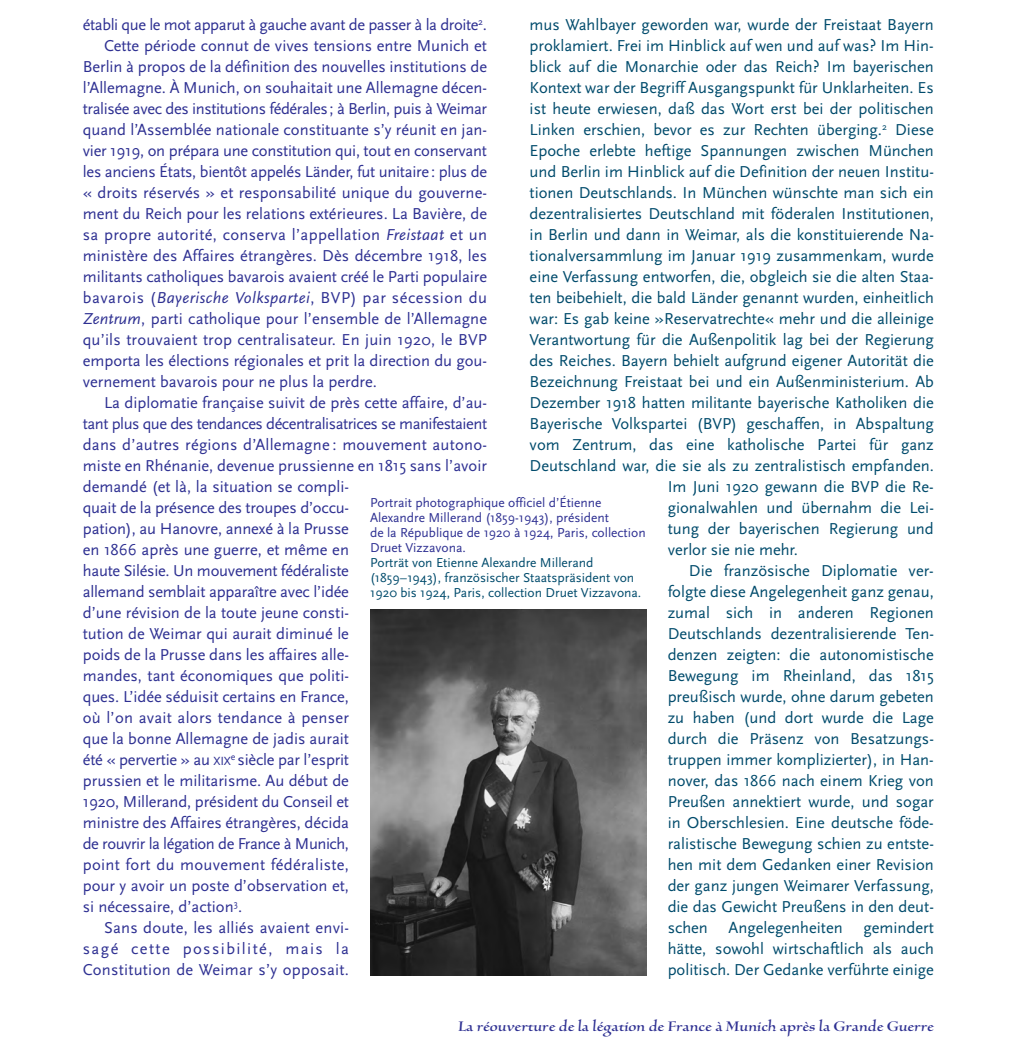
<style>
.page{position:relative;width:1017px;height:1038px;background:#fff}
.page>*{position:absolute;margin:0;border:0;box-sizing:border-box;transform-origin:0 0}
.t1{font:18px "Silentium Pro Roman I";color:#2e3092}
.t2{font:16.5px "Scala Sans";color:#004b6c}
.t3{font:16.5px "Scala Sans";color:#2e3092}
.t4{font:16.5px "Scala Sans";letter-spacing:-.025em;color:#2e3092}
.t5{font:16.5px "Scala Sans";letter-spacing:-.03em;color:#2e3092}
.t6{font:16.5px "Scala Sans";letter-spacing:.02em;color:#2e3092}
.t7{font:16.5px "Scala Sans";letter-spacing:.03em;color:#2e3092}
.t8{font:16.5px "Scala Sans";letter-spacing:.085em;color:#2e3092}
.t9{font:13.5px/15px "Scala Sans";color:#2e3092}
.t10{font:13.5px/15px "Scala Sans";color:#004b6c}
.s1{font-style:italic}
.s2{font-size:12.3px}
</style>
<div class="page">
<svg style="left:370px;top:609px;width:277px;height:367px;background:#545454"></svg>
<p class="t2" style="left:529px;top:17px;width:405px">mus Wahlbayer geworden war, wurde der Freistaat Bayern</p>
<p class="t2" style="left:529px;top:38px;width:405px">proklamiert. Frei im Hinblick auf wen und auf was? Im Hin-</p>
<p class="t2" style="left:529px;top:59px;width:405px">blick auf die Monarchie oder das Reich? Im bayerischen</p>
<p class="t2" style="left:529px;top:80px;width:405px">Kontext war der Begriff Ausgangspunkt für Unklarheiten. Es</p>
<p class="t2" style="left:529px;top:101px;width:405px">ist heute erwiesen, daß das Wort erst bei der politischen</p>
<p class="t2" style="left:529px;top:122px;width:405px">Linken erschien, bevor es zur Rechten überging.<sup>2</sup> Diese</p>
<p class="t2" style="left:529px;top:143px;width:405px">Epoche erlebte heftige Spannungen zwischen München</p>
<p class="t2" style="left:529px;top:164px;width:405px">und Berlin im Hinblick auf die Definition der neuen Institu-</p>
<p class="t2" style="left:529px;top:185px;width:405px">tionen Deutschlands. In München wünschte man sich ein</p>
<p class="t2" style="left:529px;top:206px;width:405px">dezentralisiertes Deutschland mit föderalen Institutionen,</p>
<p class="t2" style="left:529px;top:227px;width:405px">in Berlin und dann in Weimar, als die konstituierende Na-</p>
<p class="t2" style="left:529px;top:248px;width:405px">tionalversammlung im Januar 1919 zusammenkam, wurde</p>
<p class="t2" style="left:529px;top:269px;width:405px">eine Verfassung entworfen, die, obgleich sie die alten Staa-</p>
<p class="t2" style="left:529px;top:290px;width:405px">ten beibehielt, die bald Länder genannt wurden, einheitlich</p>
<p class="t2" style="left:529px;top:311px;width:405px">war: Es gab keine »Reservatrechte« mehr und die alleinige</p>
<p class="t2" style="left:529px;top:332px;width:405px">Verantwortung für die Außenpolitik lag bei der Regierung</p>
<p class="t2" style="left:529px;top:353px;width:405px">des Reiches. Bayern behielt aufgrund eigener Autorität die</p>
<p class="t2" style="left:529px;top:374px;width:405px">Bezeichnung Freistaat bei und ein Außenministerium. Ab</p>
<p class="t2" style="left:529px;top:395px;width:405px">Dezember 1918 hatten militante bayerische Katholiken die</p>
<p class="t2" style="left:529px;top:416px;width:405px">Bayerische Volkspartei (BVP) geschaffen, in Abspaltung</p>
<p class="t2" style="left:529px;top:437px;width:405px">vom Zentrum, das eine katholische Partei für ganz</p>
<p class="t2" style="left:529px;top:458px;width:405px">Deutschland war, die sie als zu zentralistisch empfanden.</p>
<p class="t2" style="left:667px;top:479px;width:267px">Im Juni 1920 gewann die BVP die Re-</p>
<p class="t2" style="left:667px;top:500px;width:268px">gionalwahlen und übernahm die Lei-</p>
<p class="t2" style="left:667px;top:521px;width:268px">tung der bayerischen Regierung und</p>
<p class="t2" style="left:667px;top:542px;width:132px">verlor sie nie mehr.</p>
<p class="t2" style="left:688px;top:563px;width:246px">Die französische Diplomatie ver-</p>
<p class="t2" style="left:667px;top:584px;width:268px">folgte diese Angelegenheit ganz genau,</p>
<p class="t2" style="left:667px;top:605px;width:268px">zumal sich in anderen Regionen</p>
<p class="t2" style="left:667px;top:626px;width:268px">Deutschlands dezentralisierende Ten-</p>
<p class="t2" style="left:667px;top:647px;width:268px">denzen zeigten: die autonomistische</p>
<p class="t2" style="left:667px;top:668px;width:268px">Bewegung im Rheinland, das 1815</p>
<p class="t2" style="left:667px;top:689px;width:268px">preußisch wurde, ohne darum gebeten</p>
<p class="t2" style="left:667px;top:710px;width:268px">zu haben (und dort wurde die Lage</p>
<p class="t2" style="left:667px;top:731px;width:268px">durch die Präsenz von Besatzungs-</p>
<p class="t2" style="left:667px;top:752px;width:267px">truppen immer komplizierter), in Han-</p>
<p class="t2" style="left:667px;top:773px;width:268px">nover, das 1866 nach einem Krieg von</p>
<p class="t2" style="left:667px;top:794px;width:268px">Preußen annektiert wurde, und sogar</p>
<p class="t2" style="left:667px;top:815px;width:268px">in Oberschlesien. Eine deutsche föde-</p>
<p class="t2" style="left:667px;top:836px;width:268px">ralistische Bewegung schien zu entste-</p>
<p class="t2" style="left:667px;top:857px;width:268px">hen mit dem Gedanken einer Revision</p>
<p class="t2" style="left:667px;top:878px;width:268px">der ganz jungen Weimarer Verfassung,</p>
<p class="t2" style="left:667px;top:899px;width:268px">die das Gewicht Preußens in den deut-</p>
<p class="t2" style="left:667px;top:920px;width:268px">schen Angelegenheiten gemindert</p>
<p class="t2" style="left:667px;top:941px;width:268px">hätte, sowohl wirtschaftlich als auch</p>
<p class="t2" style="left:667px;top:962px;width:268px">politisch. Der Gedanke verführte einige</p>
<p class="t1" style="left:458px;top:1018px;width:477px">La réouverture de la légation de France à Munich après la Grande Guerre</p>
<p class="t4" style="left:83px;top:17px;width:405px">établi que le mot apparut à gauche avant de passer à la droite<sup>2</sup>.</p>
<p class="t3" style="left:104px;top:38px;width:384px">Cette période connut de vives tensions entre Munich et</p>
<p class="t3" style="left:83px;top:59px;width:405px">Berlin à propos de la définition des nouvelles institutions de</p>
<p class="t3" style="left:83px;top:80px;width:405px">l’Allemagne. À Munich, on souhaitait une Allemagne décen-</p>
<p class="t4" style="left:83px;top:101px;width:405px">tralisée avec des institutions fédérales; à Berlin, puis à Weimar</p>
<p class="t3" style="left:83px;top:122px;width:405px">quand l’Assemblée nationale constituante s’y réunit en jan-</p>
<p class="t3" style="left:83px;top:143px;width:405px">vier 1919, on prépara une constitution qui, tout en conservant</p>
<p class="t3" style="left:83px;top:164px;width:405px">les anciens États, bientôt appelés Länder, fut unitaire: plus de</p>
<p class="t3" style="left:83px;top:185px;width:405px">« droits réservés » et responsabilité unique du gouverne-</p>
<p class="t3" style="left:83px;top:206px;width:405px">ment du Reich pour les relations extérieures. La Bavière, de</p>
<p class="t6" style="left:83px;top:227px;width:405px">sa propre autorité, conserva l’appellation <span class="s1">Freistaat</span> et un</p>
<p class="t3" style="left:83px;top:248px;width:405px">ministère des Affaires étrangères. Dès décembre 1918, les</p>
<p class="t3" style="left:83px;top:269px;width:405px">militants catholiques bavarois avaient créé le Parti populaire</p>
<p class="t7" style="left:83px;top:290px;width:405px">bavarois (<span class="s1">Bayerische Volkspartei</span>, BVP) par sécession du</p>
<p class="t3" style="left:83px;top:311px;width:405px"><span class="s1">Zentrum</span>, parti catholique pour l’ensemble de l’Allemagne</p>
<p class="t3" style="left:83px;top:332px;width:405px">qu’ils trouvaient trop centralisateur. En juin 1920, le BVP</p>
<p class="t3" style="left:83px;top:353px;width:405px">emporta les élections régionales et prit la direction du gou-</p>
<p class="t3" style="left:83px;top:374px;width:296px">vernement bavarois pour ne plus la perdre.</p>
<p class="t3" style="left:104px;top:395px;width:384px">La diplomatie française suivit de près cette affaire, d’au-</p>
<p class="t5" style="left:83px;top:416px;width:405px">tant plus que des tendances décentralisatrices se manifestaient</p>
<p class="t3" style="left:83px;top:437px;width:405px">dans d’autres régions d’Allemagne : mouvement autono-</p>
<p class="t3" style="left:83px;top:458px;width:405px">miste en Rhénanie, devenue prussienne en 1815 sans l’avoir</p>
<p class="t3" style="left:83px;top:479px;width:268px">demandé (et là, la situation se compli-</p>
<p class="t3" style="left:83px;top:500px;width:268px">quait de la présence des troupes d’occu-</p>
<p class="t3" style="left:83px;top:521px;width:268px">pation), au Hanovre, annexé à la Prusse</p>
<p class="t3" style="left:83px;top:542px;width:267px">en 1866 après une guerre, et même en</p>
<p class="t3" style="left:83px;top:563px;width:267px">haute Silésie. Un mouvement fédéraliste</p>
<p class="t3" style="left:83px;top:584px;width:267px">allemand semblait apparaître avec l’idée</p>
<p class="t3" style="left:83px;top:605px;width:268px">d’une révision de la toute jeune consti-</p>
<p class="t3" style="left:83px;top:626px;width:268px">tution de Weimar qui aurait diminué le</p>
<p class="t3" style="left:83px;top:647px;width:267px">poids de la Prusse dans les affaires alle-</p>
<p class="t3" style="left:83px;top:668px;width:268px">mandes, tant économiques que politi-</p>
<p class="t3" style="left:83px;top:689px;width:268px">ques. L’idée séduisit certains en France,</p>
<p class="t3" style="left:83px;top:710px;width:267px">où l’on avait alors tendance à penser</p>
<p class="t3" style="left:83px;top:731px;width:268px">que la bonne Allemagne de jadis aurait</p>
<p class="t3" style="left:83px;top:752px;width:268px">été « pervertie » au <span class="s2">XIX</span><sup>e</sup> siècle par l’esprit</p>
<p class="t3" style="left:83px;top:773px;width:268px">prussien et le militarisme. Au début de</p>
<p class="t3" style="left:83px;top:794px;width:268px">1920, Millerand, président du Conseil et</p>
<p class="t3" style="left:83px;top:815px;width:268px">ministre des Affaires étrangères, décida</p>
<p class="t5" style="left:83px;top:836px;width:268px">de rouvrir la légation de France à Munich,</p>
<p class="t6" style="left:83px;top:857px;width:267px">point fort du mouvement fédéraliste,</p>
<p class="t3" style="left:83px;top:878px;width:268px">pour y avoir un poste d’observation et,</p>
<p class="t3" style="left:83px;top:899px;width:161px">si nécessaire, d’action<sup>3</sup>.</p>
<p class="t3" style="left:104px;top:920px;width:246px">Sans doute, les alliés avaient envi-</p>
<p class="t8" style="left:83px;top:941px;width:267px">sagé cette possibilité, mais la</p>
<p class="t3" style="left:83px;top:962px;width:267px">Constitution de Weimar s’y opposait.</p>
<p class="t9" style="left:370px;top:495px;width:277px">Portrait photographique officiel d’Étienne Alexandre Millerand (1859-1943), président<br>de la République de 1920 à 1924, Paris, collection Druet Vizzavona.</p>
<p class="t10" style="left:370px;top:555px;width:273px">Porträt von Etienne Alexandre Millerand (1859–1943), französischer Staatspräsident von<br>1920 bis 1924, Paris, collection Druet Vizzavona.</p>
</div>
